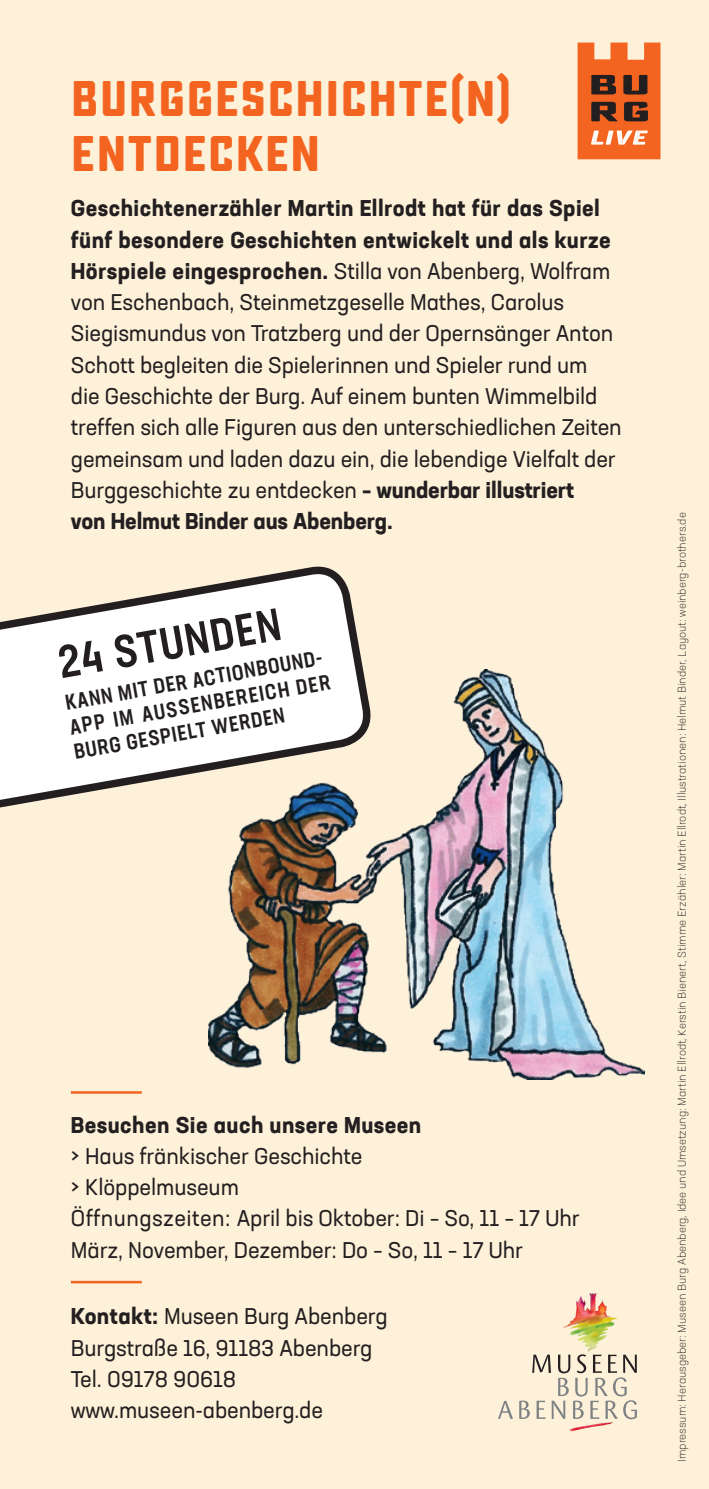
<style>
.page{position:relative;width:709px;height:1489px;background:#fff}
.page>*{position:absolute;margin:0;border:0;box-sizing:border-box;transform-origin:0 0}
.BL_Text{font:700 50px/55px "Sucrose";letter-spacing:.02em;color:#f36421}
.t1{font:500 condensed 45px "Neusa Next Pro";color:#231f20}
.BL_Text-2{font:22.5px/31.2px "Neusa Next Pro";letter-spacing:-.005em;color:#231f20}
.t2{font:500 condensed 21.25px/25px "Neusa Next Pro";color:#231f20;text-align:justify}
.BL_copyright{font:300 11.25px "Neusa Next Pro";color:#231f20}
.s1{font-weight:700}
</style>
<div class="page">
<div style="left:0;top:0;width:709px;height:1488px;background:#fef1d9"></div>
<svg style="left:577px;top:43px;width:83px;height:116px;background:#d36835"></svg>
<img style="left:563px;top:1293px;width:30px;height:43px">
<img style="left:569px;top:1422px;width:44px;height:9px">
<svg style="left:498px;top:1400px;width:15px;height:18px"></svg>
<svg style="left:519px;top:1354px;width:118px;height:65px"></svg>
<hr style="left:71px;top:1091px;width:71px;height:2px;background:#f36421">
<hr style="left:71px;top:1280px;width:71px;height:3px;background:#f36421">
<svg style="left:0;top:566px;width:363px;height:242px"></svg>
<img style="left:209px;top:669px;width:435px;height:410px">
<p class="BL_Text" style="left:71px;top:72px;width:442px">BURGGESCHICHTE(N)<br>ENTDECKEN</p>
<p class="BL_Text-2" style="left:71px;top:192px;width:552px"><span class="s1">Geschichtenerzähler Martin Ellrodt hat für das Spiel fünf besondere Geschichten entwickelt und als kurze Hörspiele eingesprochen.</span> Stilla von Abenberg, Wolfram von Eschenbach, Steinmetzgeselle Mathes, Carolus Siegismundus von Tratzberg und der Opernsänger Anton Schott begleiten die Spielerinnen und Spieler rund um die Geschichte der Burg. Auf einem bunten Wimmelbild treffen sich alle Figuren aus den unterschiedlichen Zeiten gemeinsam und laden dazu ein, die lebendige Vielfalt der Burggeschichte zu entdecken <span class="s1">– wunderbar illustriert<br>von Helmut Binder aus Abenberg.</span></p>
<p class="t1" style="left:53px;top:635px;width:227px;rotate:-10deg">24 STUNDEN</p>
<p class="t2" style="left:63px;top:690px;width:266px;rotate:-10deg">KANN MIT DER ACTIONBOUND-APP IM AUSSENBEREICH DER BURG GESPIELT WERDEN</p>
<p class="BL_Text-2" style="left:71px;top:1108px;width:510px"><span class="s1">Besuchen Sie auch unsere Museen<br></span>&gt; Haus fränkischer Geschichte<br>&gt; Klöppelmuseum<br>Öffnungszeiten: April bis Oktober: Di – So, 11 – 17 Uhr März, November, Dezember: Do – So, 11 – 17 Uhr</p>
<p class="BL_Text-2" style="left:71px;top:1300px;width:318px"><span class="s1">Kontakt:</span> Museen Burg Abenberg<br>Burgstraße 16, 91183 Abenberg<br>Tel. 09178 90618 www.museen-abenberg.de</p>
<p class="BL_copyright" style="left:675px;top:1461px;width:951px;rotate:-90deg">Impressum: Herausgeber: Museen Burg Abenberg, Idee und Umsetzung: Martin Ellrodt, Kerstin Bienert, Stimme Erzähler: Martin Ellrodt, Illustrationen: Helmut Binder, Layout: weinberg-brothers.de</p>
</div>
